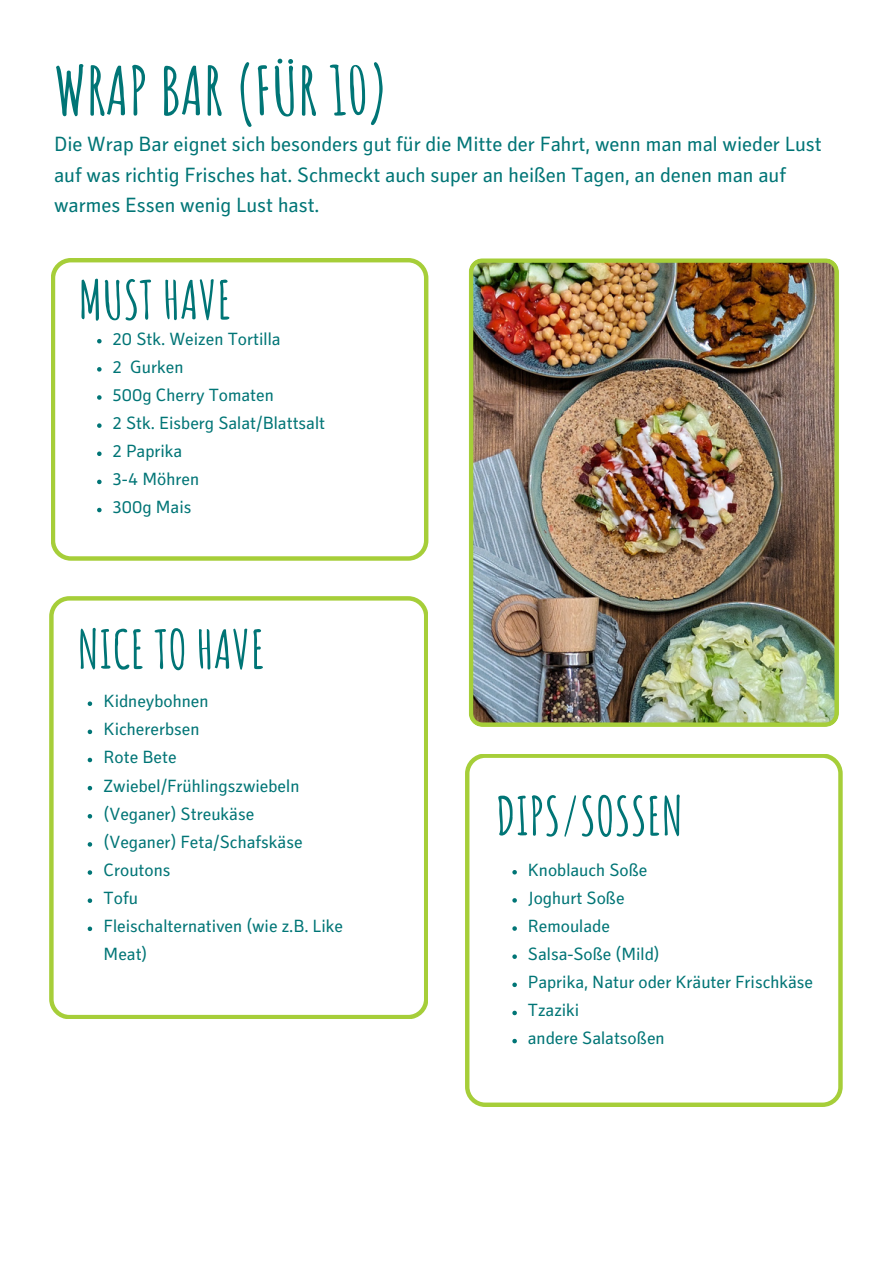
<style>
.page{position:relative;width:893px;height:1264px;background:#fff}
.page>*{position:absolute;margin:0;border:0;box-sizing:border-box;transform-origin:0 0}
.t1{font:700 66px "Amatic SC";color:#007576}
.t2{font:700 52.5px "Amatic SC";color:#007576}
.t3{font:21px/30.3px "Secca Kj G";color:#007576}
.t4{font:18px/28.2px "Secca Kj G";color:#007576}
</style>
<div class="page">
<svg style="left:51px;top:258px;width:377px;height:302px"></svg>
<img style="left:468px;top:258px;width:370px;height:468px">
<svg style="left:49px;top:596px;width:379px;height:422px"></svg>
<svg style="left:88px;top:701px;width:4px;height:5px"></svg>
<svg style="left:88px;top:729px;width:4px;height:5px"></svg>
<svg style="left:88px;top:757px;width:4px;height:5px"></svg>
<svg style="left:88px;top:786px;width:4px;height:4px"></svg>
<svg style="left:88px;top:814px;width:4px;height:4px"></svg>
<svg style="left:88px;top:842px;width:4px;height:4px"></svg>
<svg style="left:88px;top:870px;width:4px;height:4px"></svg>
<svg style="left:88px;top:898px;width:4px;height:5px"></svg>
<svg style="left:88px;top:926px;width:4px;height:5px"></svg>
<svg style="left:97px;top:339px;width:5px;height:4px"></svg>
<svg style="left:97px;top:367px;width:5px;height:4px"></svg>
<svg style="left:97px;top:395px;width:5px;height:5px"></svg>
<svg style="left:97px;top:423px;width:5px;height:5px"></svg>
<svg style="left:97px;top:451px;width:5px;height:5px"></svg>
<svg style="left:97px;top:479px;width:5px;height:5px"></svg>
<svg style="left:97px;top:508px;width:5px;height:4px"></svg>
<svg style="left:465px;top:754px;width:377px;height:352px"></svg>
<svg style="left:512px;top:870px;width:5px;height:4px"></svg>
<svg style="left:512px;top:898px;width:5px;height:4px"></svg>
<svg style="left:512px;top:926px;width:5px;height:4px"></svg>
<svg style="left:512px;top:954px;width:5px;height:4px"></svg>
<svg style="left:512px;top:982px;width:5px;height:5px"></svg>
<svg style="left:512px;top:1010px;width:5px;height:5px"></svg>
<svg style="left:512px;top:1038px;width:5px;height:5px"></svg>
<h3 class="t1" style="left:54px;top:48px;width:336px">WRAP BAR (FÜR 10)</h3>
<h2 class="t3" style="left:54px;top:132px;width:769px">Die Wrap Bar eignet sich besonders gut für die Mitte der Fahrt, wenn man mal wieder Lust auf was richtig Frisches hat. Schmeckt auch super an heißen Tagen, an denen man auf warmes Essen wenig Lust hast.</h2>
<p class="t2" style="left:79px;top:266px;width:154px">MUST HAVE</p>
<p class="t4" style="left:113px;top:327px;width:169px">20 Stk. Weizen Tortilla</p>
<p class="t4" style="left:113px;top:355px;width:72px">2 Gurken</p>
<p class="t4" style="left:113px;top:383px;width:163px">500g Cherry Tomaten</p>
<p class="t4" style="left:113px;top:411px;width:214px">2 Stk. Eisberg Salat/Blattsalt</p>
<p class="t4" style="left:113px;top:439px;width:71px">2 Paprika</p>
<p class="t4" style="left:113px;top:467px;width:88px">3-4 Möhren</p>
<p class="t4" style="left:113px;top:495px;width:80px">300g Mais</p>
<p class="t2" style="left:77px;top:615px;width:189px">NICE TO HAVE</p>
<p class="t4" style="left:104px;top:689px;width:106px">Kidneybohnen</p>
<p class="t4" style="left:104px;top:717px;width:97px">Kichererbsen</p>
<p class="t4" style="left:104px;top:745px;width:75px">Rote Bete</p>
<p class="t4" style="left:104px;top:773px;width:197px">Zwiebel/Frühlingszwiebeln</p>
<p class="t4" style="left:104px;top:801px;width:152px">(Veganer) Streukäse</p>
<p class="t4" style="left:104px;top:829px;width:200px">(Veganer) Feta/Schafskäse</p>
<h2 class="t4" style="left:104px;top:858px;width:68px">Croutons</h2>
<p class="t4" style="left:104px;top:886px;width:36px">Tofu</p>
<p class="t4" style="left:104px;top:914px;width:241px">Fleischalternativen (wie z.B. Like<br>Meat)</p>
<h2 class="t2" style="left:496px;top:782px;width:189px">DIPS/SOSSEN</h2>
<p class="t4" style="left:528px;top:857px;width:121px">Knoblauch Soße</p>
<p class="t4" style="left:528px;top:885px;width:98px">Joghurt Soße</p>
<p class="t4" style="left:528px;top:914px;width:84px">Remoulade</p>
<p class="t4" style="left:528px;top:942px;width:133px">Salsa-Soße (Mild)</p>
<p class="t4" style="left:528px;top:970px;width:286px">Paprika, Natur oder Kräuter Frischkäse</p>
<p class="t4" style="left:528px;top:998px;width:53px">Tzaziki</p>
<p class="t4" style="left:528px;top:1026px;width:138px">andere Salatsoßen</p>
</div>
